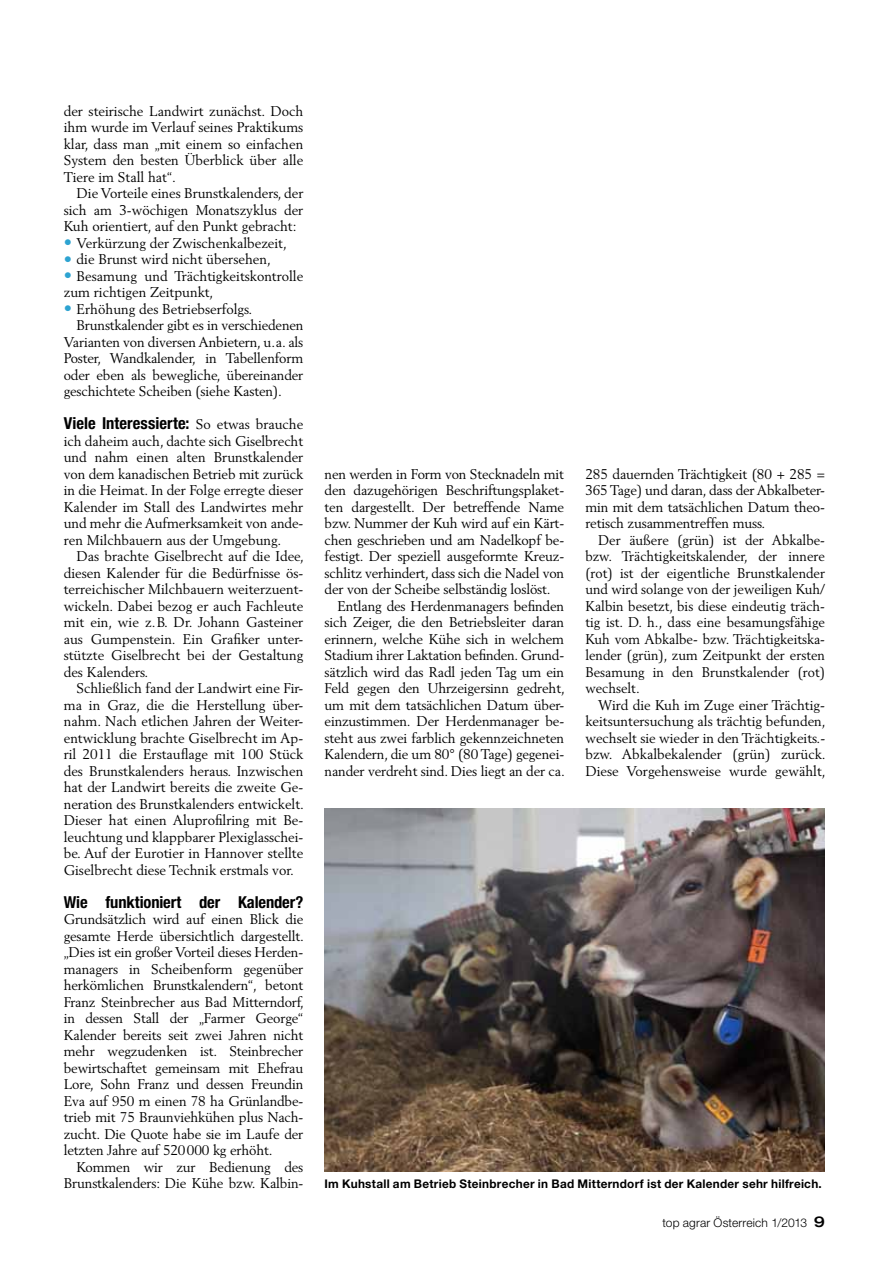
<style>
.page{position:relative;width:893px;height:1263px;background:#fff}
.page>*{position:absolute;margin:0;border:0;box-sizing:border-box;transform-origin:0 0}
.t1{font:700 condensed 16.5px "Helvetica Neue LT";color:#000}
.t2{font:13.95px/16.5px "Berling LT";letter-spacing:-.01em;color:#000;text-align:justify}
.t3{font:13.95px/16.5px "Berling LT";letter-spacing:-.01em;color:#000;text-align:justify;scale:.96 1}
.t4{font:700 12px "Helvetica Neue LT";letter-spacing:.025em;color:#000}
.t5{font:300 12px "Helvetica Neue LT";letter-spacing:.01em;color:#000}
.s1{font-size:16.5px;color:#2da3d1}
.s2{font-family:"Berling LT";font-weight:400;font-stretch:normal;font-size:13.95px}
.s3{font-weight:500;font-stretch:expanded;font-size:15px}
</style>
<div class="page">
<img style="left:324px;top:808px;width:501px;height:364px">
<p class="t2" style="left:64px;top:102px;width:241px">der steirische Landwirt zunächst. Doch ihm wurde im Verlauf seines Praktikums klar, dass man „mit einem so einfachen System den besten Überblick über alle Tiere im Stall hat“.</p>
<p class="t2" style="left:64px;top:185px;width:241px;text-indent:13px">Die Vorteile eines Brunstkalenders, der sich am 3-wöchigen Monatszyklus der Kuh orientiert, auf den Punkt gebracht:</p>
<p class="t2" style="left:64px;top:234px;width:225px"><span class="s1">•</span> Verkürzung der Zwischenkalbezeit,</p>
<p class="t2" style="left:64px;top:251px;width:209px"><span class="s1">•</span> die Brunst wird nicht übersehen,</p>
<p class="t2" style="left:64px;top:267px;width:241px"><span class="s1">•</span> Besamung und Trächtigkeitskontrolle zum richtigen Zeitpunkt,</p>
<p class="t2" style="left:64px;top:300px;width:190px"><span class="s1">•</span> Erhöhung des Betriebserfolgs.</p>
<p class="t2" style="left:77px;top:317px;width:228px">Brunstkalender gibt es in verschiedenen</p>
<p class="t2" style="left:64px;top:333px;width:241px">Varianten von diversen Anbietern, u.a. als</p>
<p class="t2" style="left:64px;top:350px;width:241px">Poster, Wandkalender, in Tabellenform</p>
<p class="t2" style="left:64px;top:366px;width:241px">oder eben als bewegliche, übereinander</p>
<p class="t2" style="left:64px;top:383px;width:220px">geschichtete Scheiben (siehe Kasten).</p>
<p class="t1" style="left:64px;top:413px;width:241px">Viele Interessierte: <span class="s2">So etwas brauche</span></p>
<p class="t2" style="left:64px;top:432px;width:241px">ich daheim auch, dachte sich Giselbrecht und nahm einen alten Brunstkalender von dem kanadischen Betrieb mit zurück in die Heimat. In der Folge erregte dieser Kalender im Stall des Landwirtes mehr und mehr die Aufmerksamkeit von ande&shy;ren Milchbauern aus der Umgebung.</p>
<p class="t2" style="left:64px;top:548px;width:242px;text-indent:13px">Das brachte Giselbrecht auf die Idee, diesen Kalender für die Bedürfnisse ös&shy;terreichischer Milchbauern weiterzuent&shy;wickeln. Dabei bezog er auch Fachleute mit ein, wie z.B. Dr. Johann Gasteiner aus Gumpenstein. Ein Grafiker unter&shy;stützte Giselbrecht bei der Gestaltung des Kalenders.</p>
<p class="t2" style="left:64px;top:680px;width:242px;text-indent:13px">Schließlich fand der Landwirt eine Fir&shy;ma in Graz, die die Herstellung über&shy;nahm. Nach etlichen Jahren der Weiter&shy;entwicklung brachte Giselbrecht im Ap&shy;ril 2011 die Erstauflage mit 100 Stück des Brunstkalenders heraus. Inzwischen hat der Landwirt bereits die zweite Ge&shy;neration des Brunstkalenders entwickelt.<br>Dieser hat einen Aluprofilring mit Be&shy;leuchtung und klappbarer Plexiglasschei&shy;be. Auf der Eurotier in Hannover stellte Giselbrecht diese Technik erstmals vor.</p>
<p class="t1" style="left:64px;top:892px;width:241px">Wie funktioniert der Kalender?</p>
<p class="t2" style="left:64px;top:911px;width:242px">Grundsätzlich wird auf einen Blick die gesamte Herde übersichtlich dargestellt. „Dies ist ein großer Vorteil dieses Herden&shy;managers in Scheibenform gegenüber herkömlichen Brunstkalendern“, betont Franz Steinbrecher aus Bad Mitterndorf, in dessen Stall der „Farmer George“ Kalender bereits seit zwei Jahren nicht mehr wegzudenken ist. Steinbrecher bewirtschaftet gemeinsam mit Ehefrau Lore, Sohn Franz und dessen Freundin Eva auf 950 m einen 78 ha Grünlandbe&shy;trieb mit 75 Braunviehkühen plus Nach&shy;zucht. Die Quote habe sie im Laufe der letzten Jahre auf 520000 kg erhöht.</p>
<p class="t2" style="left:64px;top:1158px;width:241px;text-align:right">Kommen wir zur Bedienung des<br>Brunstkalenders: Die Kühe bzw. Kalbin-</p>
<p class="t2" style="left:325px;top:465px;width:241px">nen werden in Form von Stecknadeln mit</p>
<p class="t2" style="left:325px;top:482px;width:241px">den dazugehörigen Beschriftungsplaket-</p>
<p class="t2" style="left:325px;top:498px;width:241px">ten dargestellt. Der betreffende Name</p>
<p class="t2" style="left:325px;top:515px;width:241px">bzw. Nummer der Kuh wird auf ein Kärt-</p>
<p class="t2" style="left:325px;top:531px;width:241px">chen geschrieben und am Nadelkopf be-</p>
<p class="t2" style="left:325px;top:548px;width:241px">festigt. Der speziell ausgeformte Kreuz-</p>
<p class="t2" style="left:325px;top:564px;width:241px">schlitz verhindert, dass sich die Nadel von</p>
<p class="t2" style="left:325px;top:581px;width:228px">der von der Scheibe selbständig loslöst.</p>
<p class="t2" style="left:337px;top:597px;width:228px">Entlang des Herdenmanagers befinden</p>
<p class="t2" style="left:325px;top:614px;width:241px">sich Zeiger, die den Betriebsleiter daran</p>
<p class="t2" style="left:325px;top:630px;width:241px">erinnern, welche Kühe sich in welchem</p>
<p class="t2" style="left:325px;top:647px;width:241px">Stadium ihrer Laktation befinden. Grund-</p>
<p class="t2" style="left:325px;top:663px;width:241px">sätzlich wird das Radl jeden Tag um ein</p>
<p class="t2" style="left:325px;top:680px;width:242px">Feld gegen den Uhrzeigersinn gedreht,</p>
<p class="t2" style="left:325px;top:696px;width:241px">um mit dem tatsächlichen Datum über-</p>
<p class="t2" style="left:325px;top:713px;width:241px">einzustimmen. Der Herdenmanager be-</p>
<p class="t2" style="left:325px;top:729px;width:241px">steht aus zwei farblich gekennzeichneten</p>
<p class="t2" style="left:325px;top:746px;width:241px">Kalendern, die um 80° (80 Tage) gegenei-</p>
<p class="t2" style="left:325px;top:762px;width:242px">nander verdreht sind. Dies liegt an der ca.</p>
<p class="t2" style="left:585px;top:465px;width:241px">285 dauernden Trächtigkeit (80 + 285 = 365 Tage) und daran, dass der Abkalbeter&shy;min mit dem tatsächlichen Datum theo&shy;retisch zusammentreffen muss.</p>
<p class="t3" style="left:585px;top:531px;width:251px;text-indent:13px">Der äußere (grün) ist der Abkalbe&shy;bzw. Trächtigkeitskalender, der innere (rot) ist der eigentliche Brunstkalender und wird solange von der jeweiligen Kuh/ Kalbin besetzt, bis diese eindeutig träch&shy;tig ist. D. h., dass eine besamungsfähige Kuh vom Abkalbe- bzw. Trächtigkeitska&shy;lender (grün), zum Zeitpunkt der ersten Besamung in den Brunstkalender (rot) wechselt.</p>
<p class="t2" style="left:585px;top:696px;width:242px;text-indent:13px">Wird die Kuh im Zuge einer Trächtig&shy;keitsuntersuchung als trächtig befunden, wechselt sie wieder in den Trächtigkeits.- bzw. Abkalbekalender (grün) zurück.<br>Diese Vorgehensweise wurde gewählt,</p>
<p class="t4" style="left:325px;top:1176px;width:499px">Im Kuhstall am Betrieb Steinbrecher in Bad Mitterndorf ist der Kalender sehr hilfreich.</p>
<p class="t5" style="left:662px;top:1215px;width:164px">top agrar Österreich 1/2013 <span class="s3">9</span></p>
</div>
